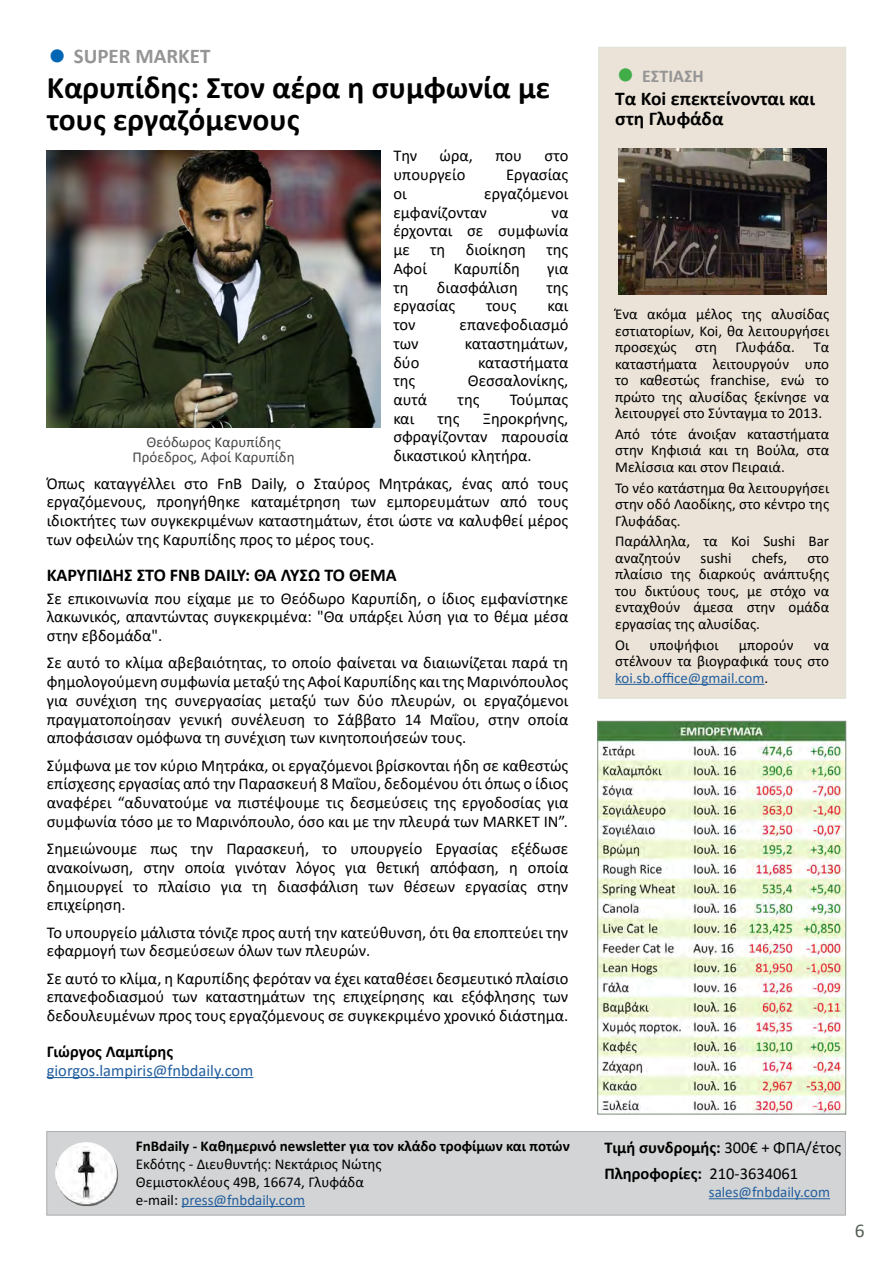
<style>
.page{position:relative;width:893px;height:1263px;background:#fff}
.page>*{position:absolute;margin:0;border:0;box-sizing:border-box;transform-origin:0 0}
.t1{font:700 31.5px/31.5px "Calibri";color:#000}
.t2{font:700 21px "Calibri";color:#959595}
.t3{font:700 19.5px/19.5px "Calibri";color:#000}
.t4{font:19.5px "Calibri";color:#556055}
.t5{font:700 18px "Calibri";color:#000}
.t6{font:700 18px "Calibri";color:#959595}
.t7{font:16.5px/18.8px "Calibri";color:#000;text-align:justify}
.t8{font:700 16.5px/26.5px "Calibri";color:#000}
.t9{font:16.5px "Calibri";color:#215e9e}
.t10{font:15px/16.5px "Calibri";color:#000;text-align:justify}
.t11{font:700 15px "Calibri";color:#000}
.t12{font:15px/15px "Calibri";color:#474747;text-align:center}
.t13{font:15px "Calibri";color:#215e9e}
.s1{font-weight:400;font-size:42px;color:#0066b3}
.s2{color:#215e9e}
.s3{font-weight:400;font-size:42px;color:#41ad49}
.s4{font-weight:400}
</style>
<div class="page">
<img style="left:599px;top:723px;width:245px;height:389px">
<div style="left:597px;top:721px;width:249px;height:393px;border:1px solid #7d8b7c"></div>
<div style="left:46px;top:1131px;width:800px;height:84px;background:#d3d4d5;border:1px solid #acacac"></div>
<img style="left:55px;top:1142px;width:64px;height:64px">
<hr style="left:181px;top:1206px;width:124px;height:1px;background:#215e9e">
<hr style="left:709px;top:1198px;width:121px;height:1px;background:#215e9e">
<div style="left:598px;top:47px;width:248px;height:652px;background:#ebe3d8"></div>
<hr style="left:615px;top:684px;width:149px;height:1px;background:#215e9e">
<img style="left:618px;top:148px;width:208px;height:146px">
<hr style="left:47px;top:1077px;width:206px;height:1px;background:#215e9e">
<img style="left:47px;top:151px;width:334px;height:276px">
<p class="t2" style="left:47px;top:41px;width:165px"><span class="s1">•</span> SUPER MARKET</p>
<h1 class="t1" style="left:47px;top:71px;width:505px">Καρυπίδης: Στον αέρα η συμφωνία με τους εργαζόμενους</h1>
<p class="t7" style="left:393px;top:146px;width:25px">Την</p>
<p class="t7" style="left:440px;top:146px;width:35px">ώρα,</p>
<p class="t7" style="left:495px;top:146px;width:28px">που</p>
<p class="t7" style="left:544px;top:146px;width:25px">στο</p>
<p class="t7" style="left:393px;top:165px;width:74px">υπουργείο</p>
<p class="t7" style="left:506px;top:165px;width:64px">Εργασίας</p>
<p class="t7" style="left:393px;top:183px;width:15px">οι</p>
<p class="t7" style="left:393px;top:183px;width:177px;text-indent:91px">εργαζόμενοι εμφανίζονταν</p>
<p class="t7" style="left:393px;top:202px;width:177px;text-indent:158px">να έρχονται σε συμφωνία με τη διοίκηση της Αφοί</p>
<p class="t7" style="left:454px;top:258px;width:68px">Καρυπίδη</p>
<p class="t7" style="left:547px;top:258px;width:23px">για</p>
<p class="t7" style="left:393px;top:277px;width:17px">τη</p>
<p class="t7" style="left:437px;top:277px;width:82px">διασφάλιση</p>
<p class="t7" style="left:546px;top:277px;width:24px">της</p>
<p class="t7" style="left:393px;top:296px;width:63px">εργασίας</p>
<p class="t7" style="left:486px;top:296px;width:32px">τους</p>
<p class="t7" style="left:547px;top:296px;width:22px">και</p>
<p class="t7" style="left:393px;top:315px;width:24px">τον</p>
<p class="t7" style="left:460px;top:315px;width:110px">επανεφοδιασμό</p>
<p class="t7" style="left:393px;top:333px;width:27px">των</p>
<p class="t7" style="left:465px;top:333px;width:105px">καταστημάτων,</p>
<p class="t7" style="left:393px;top:352px;width:28px">δύο</p>
<p class="t7" style="left:478px;top:352px;width:92px">καταστήματα</p>
<p class="t7" style="left:393px;top:371px;width:24px">της</p>
<p class="t7" style="left:468px;top:371px;width:102px">Θεσσαλονίκης,</p>
<p class="t7" style="left:393px;top:390px;width:35px">αυτά</p>
<p class="t7" style="left:458px;top:390px;width:24px">της</p>
<p class="t7" style="left:510px;top:390px;width:60px">Τούμπας</p>
<p class="t7" style="left:393px;top:408px;width:22px">και</p>
<p class="t7" style="left:437px;top:408px;width:24px">της</p>
<p class="t7" style="left:393px;top:408px;width:177px;text-indent:90px">Ξηροκρήνης, σφραγίζονταν παρουσία δικαστικού κλητήρα.</p>
<p class="t7" style="left:47px;top:473px;width:523px">Όπως καταγγέλλει στο FnB Daily, ο Σταύρος Μητράκας, ένας από τους εργαζόμενους, προηγήθηκε καταμέτρηση των εμπορευμάτων από τους ιδιοκτήτες των συγκεκριμένων καταστημάτων, έτσι ώστε να καλυφθεί μέρος των οφειλών της Καρυπίδης προς το μέρος τους.</p>
<p class="t5" style="left:47px;top:562px;width:351px">ΚΑΡΥΠΙΔΗΣ ΣΤΟ FNB DAILY: ΘΑ ΛΥΣΩ ΤΟ ΘΕΜΑ</p>
<p class="t7" style="left:47px;top:588px;width:523px">Σε επικοινωνία που είχαμε με το Θεόδωρο Καρυπίδη, ο ίδιος εμφανίστηκε λακωνικός, απαντώντας συγκεκριμένα: "Θα υπάρξει λύση για το θέμα μέσα στην εβδομάδα".</p>
<p class="t7" style="left:47px;top:653px;width:523px">Σε αυτό το κλίμα αβεβαιότητας, το οποίο φαίνεται να διαιωνίζεται παρά τη φημολογούμενη συμφωνία μεταξύ της Αφοί Καρυπίδης και της Μαρινόπουλος για συνέχιση της συνεργασίας μεταξύ των δύο πλευρών, οι εργαζόμενοι πραγματοποίησαν γενική συνέλευση το Σάββατο 14 Μαΐου, στην οποία αποφάσισαν ομόφωνα τη συνέχιση των κινητοποιήσεών τους.</p>
<p class="t7" style="left:47px;top:755px;width:523px">Σύμφωνα με τον κύριο Μητράκα, οι εργαζόμενοι βρίσκονται ήδη σε καθεστώς επίσχεσης εργασίας από την Παρασκευή 8 Μαΐου, δεδομένου ότι όπως ο ίδιος αναφέρει “αδυνατούμε να πιστέψουμε τις δεσμεύσεις της εργοδοσίας για συμφωνία τόσο με το Μαρινόπουλο, όσο και με την πλευρά των ΜΑRΚΕΤ ΙΝ”.</p>
<p class="t7" style="left:47px;top:839px;width:523px">Σημειώνουμε πως την Παρασκευή, το υπουργείο Εργασίας εξέδωσε ανακοίνωση, στην οποία γινόταν λόγος για θετική απόφαση, η οποία δημιουργεί το πλαίσιο για τη διασφάλιση των θέσεων εργασίας στην επιχείρηση.</p>
<p class="t7" style="left:47px;top:922px;width:523px">Το υπουργείο μάλιστα τόνιζε προς αυτή την κατεύθυνση, ότι θα εποπτεύει την εφαρμογή των δεσμεύσεων όλων των πλευρών.</p>
<p class="t7" style="left:47px;top:968px;width:523px">Σε αυτό το κλίμα, η Καρυπίδης φερόταν να έχει καταθέσει δεσμευτικό πλαίσιο επανεφοδιασμού των καταστημάτων της επιχείρησης και εξόφλησης των δεδουλευμένων προς τους εργαζόμενους σε συγκεκριμένο χρονικό διάστημα.</p>
<p class="t8" style="left:47px;top:1037px;width:128px">Γιώργος Λαμπίρης</p>
<p class="t9" style="left:47px;top:1059px;width:208px">giorgos.lampiris@fnbdaily.com</p>
<p class="t12" style="left:132px;top:434px;width:164px">Θεόδωρος Καρυπίδης<br>Πρόεδρος, Αφοί Καρυπίδη</p>
<p class="t11" style="left:136px;top:1136px;width:435px">FnBdaily - Καθημερινό newsletter για τον κλάδο τροφίμων και ποτών</p>
<p class="t10" style="left:136px;top:1155px;width:247px;line-height:17.7px;text-align:left">Εκδότης - Διευθυντής: Νεκτάριος Νώτης<br>Θεμιστοκλέους 49Β, 16674, Γλυφάδα e-mail: <span class="s2">press@fnbdaily.com</span></p>
<p class="t6" style="left:615px;top:63px;width:90px"><span class="s3">•</span> ΕΣΤΙΑΣΗ</p>
<p class="t3" style="left:615px;top:88px;width:201px">Τα Koi επεκτείνονται και στη Γλυφάδα</p>
<p class="t10" style="left:615px;top:305px;width:216px">Ένα ακόμα μέλος της αλυσίδας εστιατορίων, Koi, θα λειτουργήσει προσεχώς στη Γλυφάδα. Τα καταστήματα λειτουργούν υπο το καθεστώς franchise, ενώ το πρώτο της αλυσίδας ξεκίνησε να λειτουργεί στο Σύνταγμα το 2013.</p>
<p class="t10" style="left:615px;top:425px;width:216px">Από τότε άνοιξαν καταστήματα στην Κηφισιά και τη Βούλα, στα Μελίσσια και στον Πειραιά.</p>
<p class="t10" style="left:615px;top:479px;width:216px">Το νέο κατάστημα θα λειτουργήσει στην οδό Λαοδίκης, στο κέντρο της Γλυφάδας.</p>
<p class="t10" style="left:615px;top:533px;width:216px">Παράλληλα, τα Koi Sushi Bar αναζητούν</p>
<p class="t10" style="left:701px;top:549px;width:32px">sushi</p>
<p class="t10" style="left:752px;top:549px;width:37px">chefs,</p>
<p class="t10" style="left:615px;top:549px;width:216px;text-indent:192px">στο πλαίσιο της διαρκούς ανάπτυξης του δικτύους τους, με στόχο να ενταχθούν άμεσα στην ομάδα εργασίας της αλυσίδας.</p>
<p class="t10" style="left:615px;top:636px;width:16px">Οι</p>
<p class="t10" style="left:649px;top:636px;width:70px">υποψήφιοι</p>
<p class="t10" style="left:739px;top:636px;width:56px">μπορούν</p>
<p class="t10" style="left:615px;top:636px;width:216px;text-indent:199px">να στέλνουν τα βιογραφικά τους στο <span class="s2">koi.sb.office@gmail.com</span>.</p>
<p class="t8" style="left:604px;top:1133px;width:238px">Τιμή συνδρομής: <span class="s4">300€ + ΦΠΑ/έτος<br></span>Πληροφορίες: <span class="s4">210-3634061</span></p>
<p class="t13" style="left:709px;top:1182px;width:123px">sales@fnbdaily.com</p>
<p class="t4" style="left:855px;top:1217px;width:11px">6</p>
</div>
